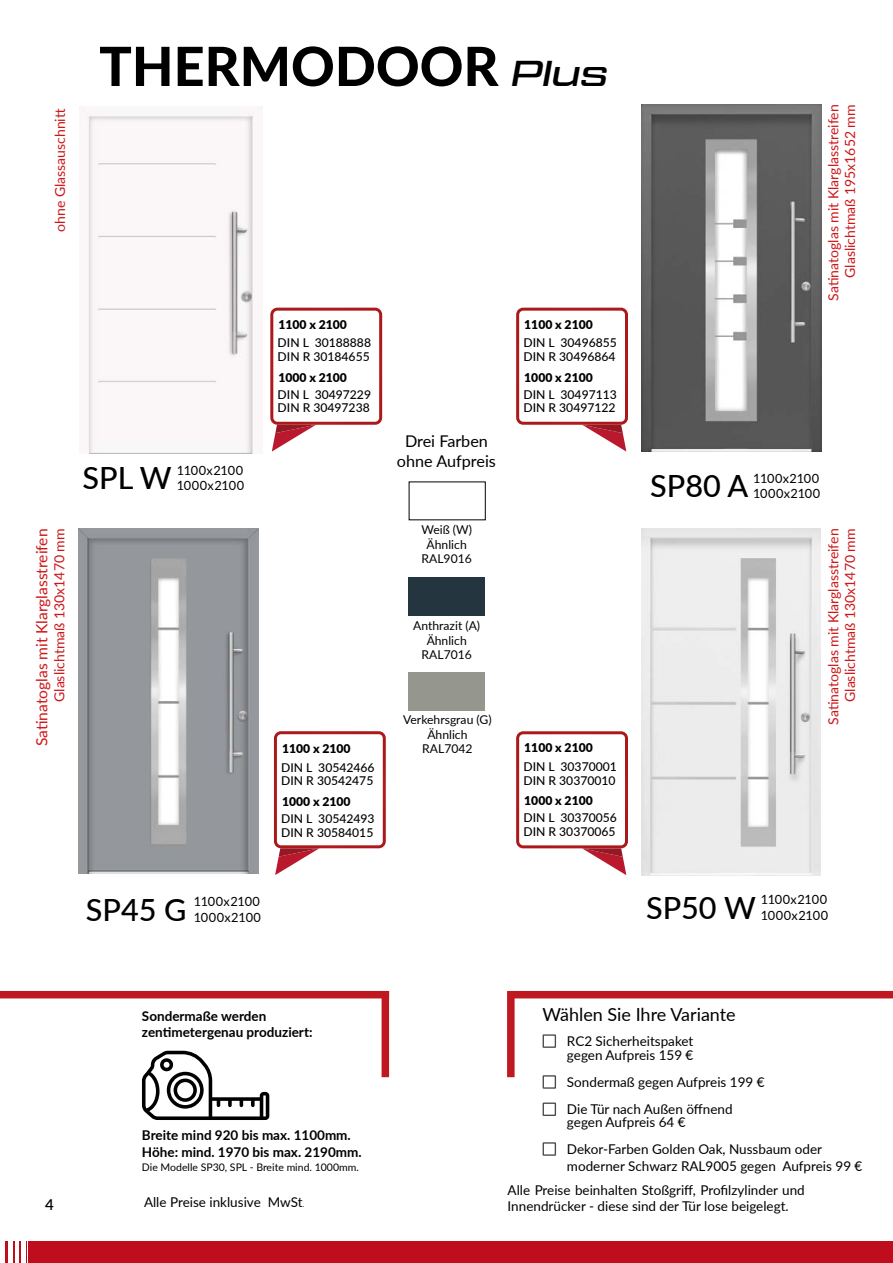
<style>
.page{position:relative;width:893px;height:1263px;background:#fff}
.page>*{position:absolute;margin:0;border:0;box-sizing:border-box;transform-origin:0 0}
.t1{font:800 54px "Lato";color:#000}
.t2{font:500 30.6px "Lato";color:#000}
.t3{font:18px "Lato";color:#000}
.t4{font:16.2px/19.5px "Lato";color:#000;text-align:center}
.t5{font:15.6px "Lato";color:#cd1719}
.t6{font:600 15px "Lato";color:#000}
.t7{font:13.95px/16.8px "Lato";color:#cd1719;text-align:right}
.t8{font:13.5px/27px "Lato";color:#000}
.t9{font:700 13.5px/16.2px "Lato";color:#000}
.t10{font:12.75px/15.3px "Lato";letter-spacing:.03em;color:#000}
.t11{font:500 12.15px/13.5px "Lato";color:#000}
.t12{font:12.15px/14.5px "Lato";color:#000;text-align:center}
.t13{font:900 12.15px "Lato";color:#000}
.t14{font:10.5px "Lato";color:#000}
.s1{font-family:"Tactic Sans Exd Med It";font-weight:400;font-size:36px}
.s2{font-weight:500;color:#fff}
.s3{font-weight:300;font-size:9px}
</style>
<div class="page">
<img style="left:79px;top:529px;width:179px;height:344px">
<img style="left:641px;top:104px;width:180px;height:348px">
<img style="left:79px;top:106px;width:183px;height:347px">
<div style="left:408px;top:673px;width:76px;height:38px;background:#95978e"></div>
<div style="left:409px;top:578px;width:76px;height:38px;background:#24353f"></div>
<img style="left:641px;top:528px;width:180px;height:347px">
<div style="left:509px;top:991px;width:384px;height:7px;background:#c01820"></div>
<div style="left:507px;top:991px;width:8px;height:86px;background:#c01820"></div>
<div style="left:543px;top:1034px;width:13px;height:14px;border:1px solid #4a4a49"></div>
<div style="left:543px;top:1075px;width:13px;height:14px;border:1px solid #4a4a49"></div>
<div style="left:543px;top:1102px;width:13px;height:14px;border:1px solid #4a4a49"></div>
<div style="left:543px;top:1142px;width:13px;height:14px;border:1px solid #4a4a49"></div>
<div style="left:0;top:991px;width:389px;height:7px;background:#c01820"></div>
<div style="left:382px;top:991px;width:7px;height:86px;background:#c01820"></div>
<div style="left:274px;top:731px;width:112px;height:117px;border:3px solid #fff;border-radius:6px"></div>
<svg style="left:275px;top:848px;width:44px;height:27px"></svg>
<div style="left:270px;top:308px;width:112px;height:117px;border:3px solid #fff;border-radius:6px"></div>
<div style="left:516px;top:731px;width:112px;height:117px;border:3px solid #fff;border-radius:6px"></div>
<div style="left:516px;top:308px;width:112px;height:117px;border:3px solid #fff;border-radius:6px"></div>
<svg style="left:582px;top:425px;width:44px;height:26px"></svg>
<svg style="left:582px;top:848px;width:44px;height:27px"></svg>
<svg style="left:272px;top:425px;width:44px;height:26px"></svg>
<svg style="left:142px;top:1051px;width:127px;height:69px"></svg>
<div style="left:0;top:1242px;width:893px;height:21px;background:#bf0d1e"></div>
<div style="left:0;top:1242px;width:5px;height:21px;background:#fff"></div>
<div style="left:8px;top:1242px;width:5px;height:21px;background:#fff"></div>
<hr style="left:16px;top:1242px;width:3px;height:21px;background:#fff">
<hr style="left:21px;top:1242px;width:2px;height:21px;background:#fff">
<svg style="left:25px;top:1242px;width:3px;height:21px"></svg>
<h1 class="t1" style="left:99px;top:26px;width:511px">THERMODOOR <span class="s1">Plus</span></h1>
<p class="t7" style="left:51px;top:232px;width:125px;rotate:-90deg">ohne Glassauschnitt</p>
<p class="t7" style="left:824px;top:301px;width:198px;rotate:-90deg">Satinatoglas mit Klarglasstreifen<br>Glaslichtmaß 195x1652 mm</p>
<p class="t13" style="left:278px;top:315px;width:70px">1100 x 2100</p>
<p class="t13" style="left:524px;top:315px;width:70px">1100 x 2100</p>
<p class="t11" style="left:278px;top:336px;width:95px">DIN L 30188888<br>DIN R 30184655</p>
<p class="t11" style="left:523px;top:336px;width:95px">DIN L 30496855<br>DIN R 30496864</p>
<p class="t13" style="left:278px;top:368px;width:70px">1000 x 2100</p>
<p class="t13" style="left:524px;top:368px;width:70px">1000 x 2100</p>
<p class="t11" style="left:278px;top:387px;width:95px">DIN L 30497229<br>DIN R 30497238</p>
<p class="t11" style="left:523px;top:387px;width:95px">DIN L 30497113<br>DIN R 30497122</p>
<p class="t5" style="left:31px;top:746px;width:219px;rotate:-90deg">Satinatoglas mit Klarglasstreifen</p>
<p class="t7" style="left:50px;top:702px;width:175px;rotate:-90deg">Glaslichtmaß 130x1470 mm</p>
<p class="t4" style="left:397px;top:431px;width:100px">Drei Farben ohne Aufpreis</p>
<p class="t10" style="left:177px;top:462px;width:69px">1100x2100<br>1000x2100</p>
<h2 class="t2" style="left:83px;top:456px;width:91px">SPL W</h2>
<h2 class="t2" style="left:650px;top:464px;width:100px">SP80 A</h2>
<p class="t10" style="left:753px;top:470px;width:69px">1100x2100<br>1000x2100</p>
<p class="t13" style="left:282px;top:739px;width:70px">1100 x 2100</p>
<p class="t12" style="left:421px;top:522px;width:52px">Weiß (W)<br>Ähnlich<br>RAL9016</p>
<p class="t12" style="left:413px;top:618px;width:68px">Anthrazit (A)<br>Ähnlich<br>RAL7016</p>
<p class="t12" style="left:403px;top:712px;width:90px">Verkehrsgrau (G)<br>Ähnlich<br>RAL7042</p>
<p class="t13" style="left:524px;top:739px;width:70px">1100 x 2100</p>
<p class="t7" style="left:824px;top:725px;width:198px;rotate:-90deg">Satinatoglas mit Klarglasstreifen<br>Glaslichtmaß 130x1470 mm</p>
<p class="t11" style="left:281px;top:760px;width:95px">DIN L 30542466<br>DIN R 30542475</p>
<p class="t11" style="left:281px;top:811px;width:95px">DIN L 30542493<br>DIN R 30584015</p>
<p class="t13" style="left:282px;top:792px;width:70px">1000 x 2100</p>
<p class="t11" style="left:523px;top:759px;width:95px">DIN L 30370001<br>DIN R 30370010</p>
<p class="t13" style="left:524px;top:792px;width:70px">1000 x 2100</p>
<p class="t11" style="left:523px;top:811px;width:95px">DIN L 30370056<br>DIN R 30370065</p>
<h2 class="t2" style="left:86px;top:887px;width:102px">SP45 G</h2>
<p class="t10" style="left:194px;top:893px;width:69px">1100x2100<br>1000x2100</p>
<h2 class="t2" style="left:646px;top:885px;width:111px">SP50 W</h2>
<p class="t10" style="left:761px;top:891px;width:69px">1100x2100<br>1000x2100</p>
<p class="t6" style="left:45px;top:1193px;width:19px">4<span class="s2">2</span></p>
<p class="t9" style="left:142px;top:1007px;width:172px">Sondermaße werden zentimetergenau produziert:</p>
<p class="t9" style="left:142px;top:1127px;width:221px">Breite mind 920 bis max. 1100mm.<br>Höhe: mind. 1970 bis max. 2190mm.</p>
<p class="t14" style="left:142px;top:1159px;width:218px">Die Modelle SP30, SPL - Breite mind. 1000mm.</p>
<p class="t8" style="left:144px;top:1188px;width:162px">Alle Preise inklusive MwSt<span class="s3">.</span></p>
<h3 class="t3" style="left:543px;top:1002px;width:195px">Wählen Sie Ihre Variante</h3>
<p class="t8" style="left:567px;top:1034px;width:128px;line-height:13.5px">RC2 Sicherheitspaket gegen Aufpreis 159 €</p>
<p class="t8" style="left:567px;top:1068px;width:199px">Sondermaß gegen Aufpreis 199 €<br>Die Tür nach Außen öffnend</p>
<p class="t8" style="left:567px;top:1108px;width:257px">gegen Aufpreis 64 €<br>Dekor-Farben Golden Oak, Nussbaum oder</p>
<p class="t8" style="left:567px;top:1151px;width:297px">moderner Schwarz RAL9005 gegen Aufpreis 99 €</p>
<p class="t8" style="left:508px;top:1181px;width:299px;line-height:16.2px">Alle Preise beinhalten Stoßgriff, Profilzylinder und<br>Innendrücker - diese sind der Tür lose beigelegt.</p>
</div>
